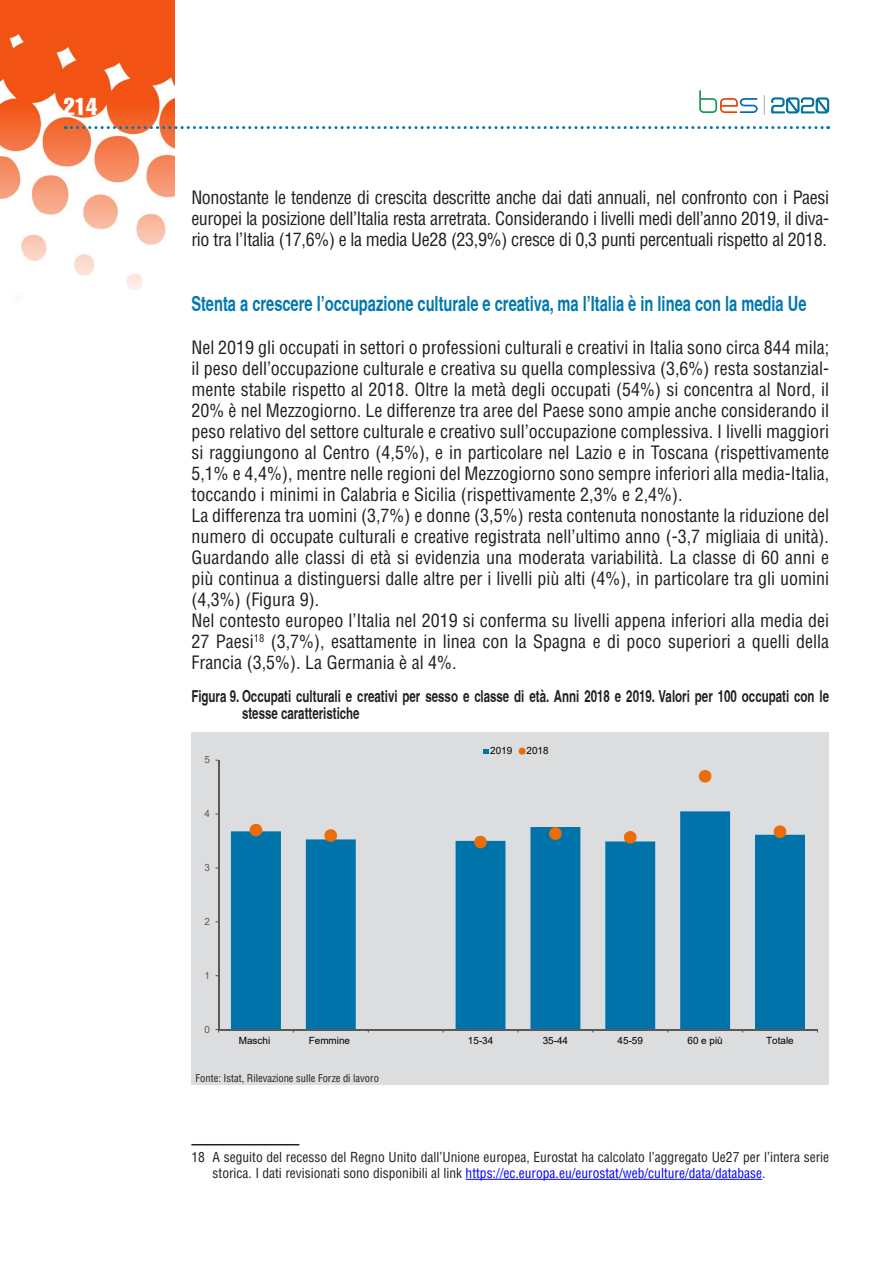
<style>
.page{position:relative;width:893px;height:1263px;background:#fff}
.page>*{position:absolute;margin:0;border:0;box-sizing:border-box;transform-origin:0 0}
.t1{font:24px "Helvetica LT Std Comp";color:#fff}
.t2{font:700 condensed 21px "Helvetica";color:#0078ae;scale:.85 1}
.t3{font:condensed 18px/21px "Helvetica LT Std";color:#231f20;text-align:justify}
.t4{font:700 condensed 16.5px/16.5px "Helvetica";color:#231f20;scale:.85 1}
.t5{font:condensed 13.5px/16.2px "Helvetica LT Std";color:#231f20}
.t6{font:condensed 10.5px "Helvetica LT Std";color:#231f20}
.t7{font:9.9px "Arial";color:#000}
.t8{font:9.9px "Arial";color:#595959}
.s1{color:#00f}
</style>
<div class="page">
<img style="left:0;top:0;width:174px;height:299px">
<svg style="left:65px;top:126px;width:764px;height:3px"></svg>
<svg style="left:764px;top:95px;width:1px;height:20px"></svg>
<svg style="left:699px;top:90px;width:59px;height:23px"></svg>
<svg style="left:771px;top:97px;width:58px;height:17px"></svg>
<hr style="left:191px;top:1144px;width:108px;height:1px;background:#231f20">
<hr style="left:466px;top:1179px;width:296px;height:1px;background:#00f">
<div style="left:191px;top:732px;width:638px;height:353px;background:#dcdddf"></div>
<svg style="left:231px;top:811px;width:574px;height:218px;fill:#0073aa"></svg>
<hr style="left:218px;top:760px;width:1px;height:269px;background:#595959">
<hr style="left:219px;top:1029px;width:598px;height:1px;background:#595959">
<svg style="left:250px;top:821px;width:12px;height:17px"></svg>
<svg style="left:324px;top:827px;width:13px;height:16px"></svg>
<svg style="left:474px;top:833px;width:13px;height:17px"></svg>
<svg style="left:549px;top:825px;width:13px;height:16px"></svg>
<svg style="left:624px;top:828px;width:12px;height:17px"></svg>
<svg style="left:699px;top:770px;width:12px;height:13px"></svg>
<svg style="left:774px;top:823px;width:12px;height:17px"></svg>
<svg style="left:483px;top:749px;width:5px;height:5px"></svg>
<svg style="left:519px;top:748px;width:7px;height:7px"></svg>
<h1 class="t1" style="left:64px;top:91px;width:35px">214</h1>
<p class="t3" style="left:191px;top:187px;width:639px">Nonostante le tendenze di crescita descritte anche dai dati annuali, nel confronto con i Paesi europei la posizione dell’Italia resta arretrata. Considerando i livelli medi dell’anno 2019, il diva&shy;rio tra l’Italia (17,6%) e la media Ue28 (23,9%) cresce di 0,3 punti percentuali rispetto al 2018.</p>
<p class="t2" style="left:191px;top:291px;width:725px">Stenta a crescere l’occupazione culturale e creativa, ma l’Italia è in linea con la media Ue</p>
<p class="t3" style="left:191px;top:336px;width:639px;text-align:left">Nel 2019 gli occupati in settori o professioni culturali e creativi in Italia sono circa 844 mila; il peso dell’occupazione culturale e creativa su quella complessiva (3,6%) resta sostanzial&shy;mente stabile rispetto al 2018. Oltre la metà degli occupati (54%) si concentra al Nord, il 20% è nel Mezzogiorno. Le differenze tra aree del Paese sono ampie anche considerando il peso relativo del settore culturale e creativo sull’occupazione complessiva. I livelli maggiori si raggiungono al Centro (4,5%), e in particolare nel Lazio e in Toscana (rispettivamente 5,1% e 4,4%), mentre nelle regioni del Mezzogiorno sono sempre inferiori alla media-Italia, toccando i minimi in Calabria e Sicilia (rispettivamente 2,3% e 2,4%).<br>La differenza tra uomini (3,7%) e donne (3,5%) resta contenuta nonostante la riduzione del numero di occupate culturali e creative registrata nell’ultimo anno (-3,7 migliaia di unità).<br>Guardando alle classi di età si evidenzia una moderata variabilità. La classe di 60 anni e più continua a distinguersi dalle altre per i livelli più alti (4%), in particolare tra gli uomini (4,3%) (Figura 9).<br>Nel contesto europeo l’Italia nel 2019 si conferma su livelli appena inferiori alla media dei 27 Paesi<sup>18</sup> (3,7%), esattamente in linea con la Spagna e di poco superiori a quelli della Francia (3,5%). La Germania è al 4%.</p>
<p class="t4" style="left:242px;top:688px;width:692px;text-indent:-51px">Figura 9. Occupati culturali e creativi per sesso e classe di età. Anni 2018 e 2019. Valori per 100 occupati con le stesse caratteristiche</p>
<p class="t8" style="left:204px;top:753px;width:7px">5</p>
<p class="t8" style="left:204px;top:807px;width:7px">4</p>
<p class="t8" style="left:204px;top:861px;width:7px">3</p>
<p class="t8" style="left:204px;top:914px;width:7px">2</p>
<p class="t8" style="left:204px;top:968px;width:7px">1</p>
<p class="t8" style="left:204px;top:1022px;width:7px">0</p>
<p class="t7" style="left:490px;top:744px;width:24px">2019</p>
<p class="t7" style="left:527px;top:744px;width:24px">2018</p>
<p class="t7" style="left:239px;top:1034px;width:33px">Maschi</p>
<p class="t7" style="left:309px;top:1034px;width:43px">Femmine</p>
<p class="t7" style="left:468px;top:1034px;width:27px">15-34</p>
<p class="t7" style="left:543px;top:1034px;width:27px">35-44</p>
<p class="t7" style="left:618px;top:1034px;width:27px">45-59</p>
<p class="t7" style="left:687px;top:1034px;width:37px">60 e più</p>
<p class="t7" style="left:766px;top:1034px;width:29px">Totale</p>
<p class="t6" style="left:196px;top:1071px;width:185px">Fonte: Istat, Rilevazione sulle Forze di lavoro</p>
<p class="t5" style="left:213px;top:1149px;width:618px;text-indent:-21px">18 A seguito del recesso del Regno Unito dall’Unione europea, Eurostat ha calcolato l’aggregato Ue27 per l’intera serie storica. I dati revisionati sono disponibili al link <span class="s1">https://ec.europa.eu/eurostat/web/culture/data/database</span>.</p>
</div>
